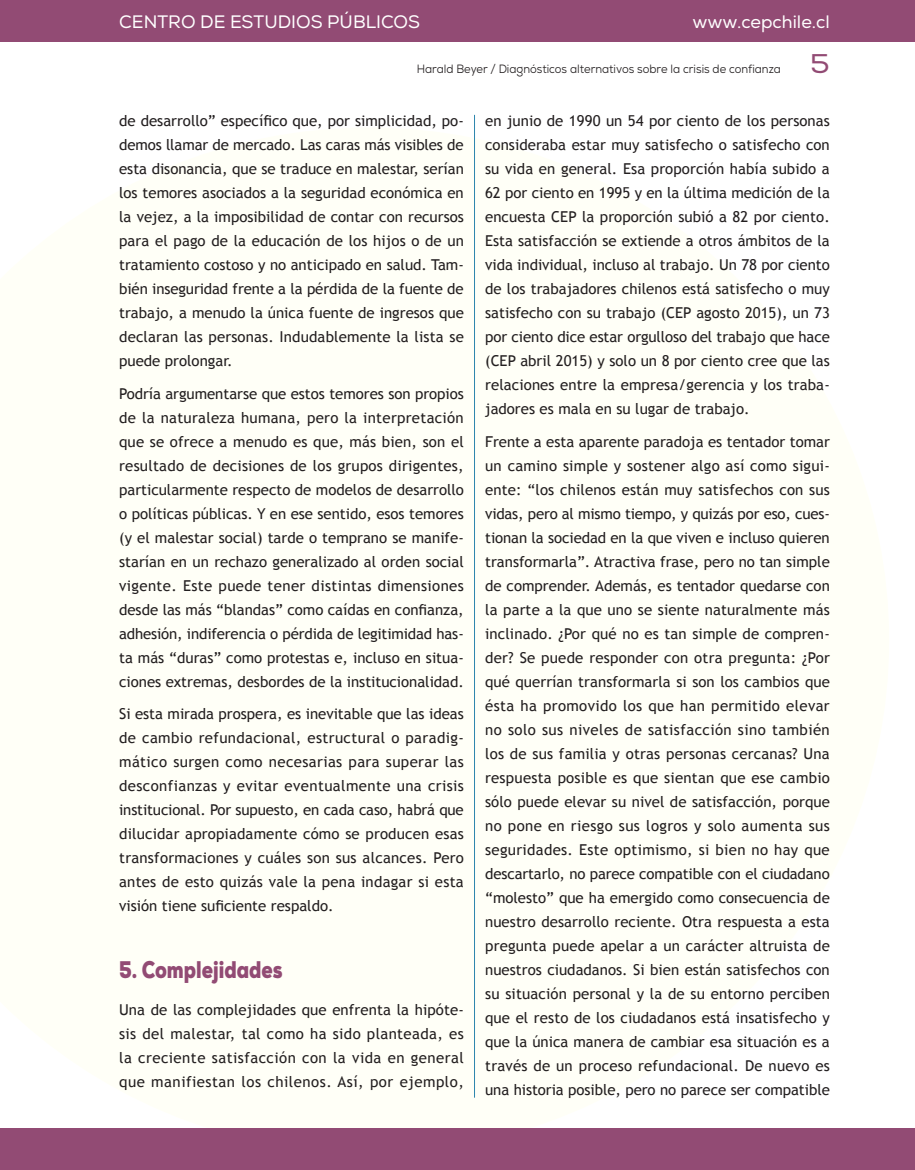
<style>
.page{position:relative;width:915px;height:1170px;background:#fff}
.page>*{position:absolute;margin:0;border:0;box-sizing:border-box;transform-origin:0 0}
.t1{font:27px "Nexa";color:#924b74;scale:1.1 1}
._12_sub1{font:900 24px "Nexa";color:#924b74;scale:.8 1}
.t2{font:18px "Nexa";color:#fff}
._07_texto_GENERAL{font:15px/24px "Trebuchet MS";color:#231f20;text-align:justify}
.t3{font:12px "Nexa";color:#231f20;scale:.93 1}
</style>
<div class="page">
<hr style="left:474px;top:115px;width:1px;height:982px;background:#2d86ad">
<div style="left:0;top:0;width:914px;height:41px;background:#924b74"></div>
<div style="left:0;top:1128px;width:914px;height:41px;background:#924b74"></div>
<p class="t2" style="left:119px;top:11px;width:302px">CENTRO DE ESTUDIOS PÚBLICOS</p>
<p class="t2" style="left:692px;top:11px;width:139px">www.cepchile.cl</p>
<p class="t3" style="left:417px;top:62px;width:393px">Harald Beyer / Diagnósticos alternativos sobre la crisis de confianza</p>
<p class="_07_texto_GENERAL" style="left:119px;top:109px;width:346px">de desarrollo” específico que, por simplicidad, po&shy;demos llamar de mercado. Las caras más visibles de esta disonancia, que se traduce en malestar, serían los temores asociados a la seguridad económica en la vejez, a la imposibilidad de contar con recursos para el pago de la educación de los hijos o de un tratamiento costoso y no anticipado en salud. Tam&shy;bién inseguridad frente a la pérdida de la fuente de trabajo, a menudo la única fuente de ingresos que declaran las personas. Indudablemente la lista se puede prolongar.</p>
<p class="_07_texto_GENERAL" style="left:119px;top:381px;width:346px">Podría argumentarse que estos temores son propios de la naturaleza humana, pero la interpretación que se ofrece a menudo es que, más bien, son el resultado de decisiones de los grupos dirigentes, particularmente respecto de modelos de desarrollo o políticas públicas. Y en ese sentido, esos temores (y el malestar social) tarde o temprano se manife&shy;starían en un rechazo generalizado al orden social vigente. Este puede tener distintas dimensiones desde las más “blandas” como caídas en confianza, adhesión, indiferencia o pérdida de legitimidad has&shy;ta más “duras” como protestas e, incluso en situa&shy;ciones extremas, desbordes de la institucionalidad.</p>
<p class="_07_texto_GENERAL" style="left:119px;top:702px;width:346px">Si esta mirada prospera, es inevitable que las ideas de cambio refundacional, estructural o paradig&shy;mático surgen como necesarias para superar las desconfianzas y evitar eventualmente una crisis institucional. Por supuesto, en cada caso, habrá que dilucidar apropiadamente cómo se producen esas transformaciones y cuáles son sus alcances. Pero antes de esto quizás vale la pena indagar si esta visión tiene suficiente respaldo.</p>
<h1 class="t1" style="left:810px;top:47px;width:19px">5</h1>
<p class="_07_texto_GENERAL" style="left:485px;top:109px;width:346px">en junio de 1990 un 54 por ciento de los personas consideraba estar muy satisfecho o satisfecho con su vida en general. Esa proporción había subido a 62 por ciento en 1995 y en la última medición de la encuesta CEP la proporción subió a 82 por ciento.<br>Esta satisfacción se extiende a otros ámbitos de la vida individual, incluso al trabajo. Un 78 por ciento de los trabajadores chilenos está satisfecho o muy satisfecho con su trabajo (CEP agosto 2015), un 73 por ciento dice estar orgulloso del trabajo que hace (CEP abril 2015) y solo un 8 por ciento cree que las relaciones entre la empresa/gerencia y los traba&shy;jadores es mala en su lugar de trabajo.</p>
<p class="_07_texto_GENERAL" style="left:485px;top:429px;width:346px">Frente a esta aparente paradoja es tentador tomar un camino simple y sostener algo así como sigui&shy;ente: “los chilenos están muy satisfechos con sus vidas, pero al mismo tiempo, y quizás por eso, cues&shy;tionan la sociedad en la que viven e incluso quieren transformarla”. Atractiva frase, pero no tan simple de comprender. Además, es tentador quedarse con la parte a la que uno se siente naturalmente más inclinado. ¿Por qué no es tan simple de compren&shy;der? Se puede responder con otra pregunta: ¿Por qué querrían transformarla si son los cambios que ésta ha promovido los que han permitido elevar no solo sus niveles de satisfacción sino también los de sus familia y otras personas cercanas? Una respuesta posible es que sientan que ese cambio sólo puede elevar su nivel de satisfacción, porque no pone en riesgo sus logros y solo aumenta sus seguridades. Este optimismo, si bien no hay que descartarlo, no parece compatible con el ciudadano “molesto” que ha emergido como consecuencia de nuestro desarrollo reciente. Otra respuesta a esta pregunta puede apelar a un carácter altruista de nuestros ciudadanos. Si bien están satisfechos con su situación personal y la de su entorno perciben que el resto de los ciudadanos está insatisfecho y que la única manera de cambiar esa situación es a través de un proceso refundacional. De nuevo es una historia posible, pero no parece ser compatible</p>
<p class="_12_sub1" style="left:119px;top:954px;width:206px">5. Complejidades</p>
<p class="_07_texto_GENERAL" style="left:119px;top:997px;width:346px">Una de las complejidades que enfrenta la hipóte&shy;sis del malestar, tal como ha sido planteada, es la creciente satisfacción con la vida en general que manifiestan los chilenos. Así, por ejemplo,</p>
</div>
